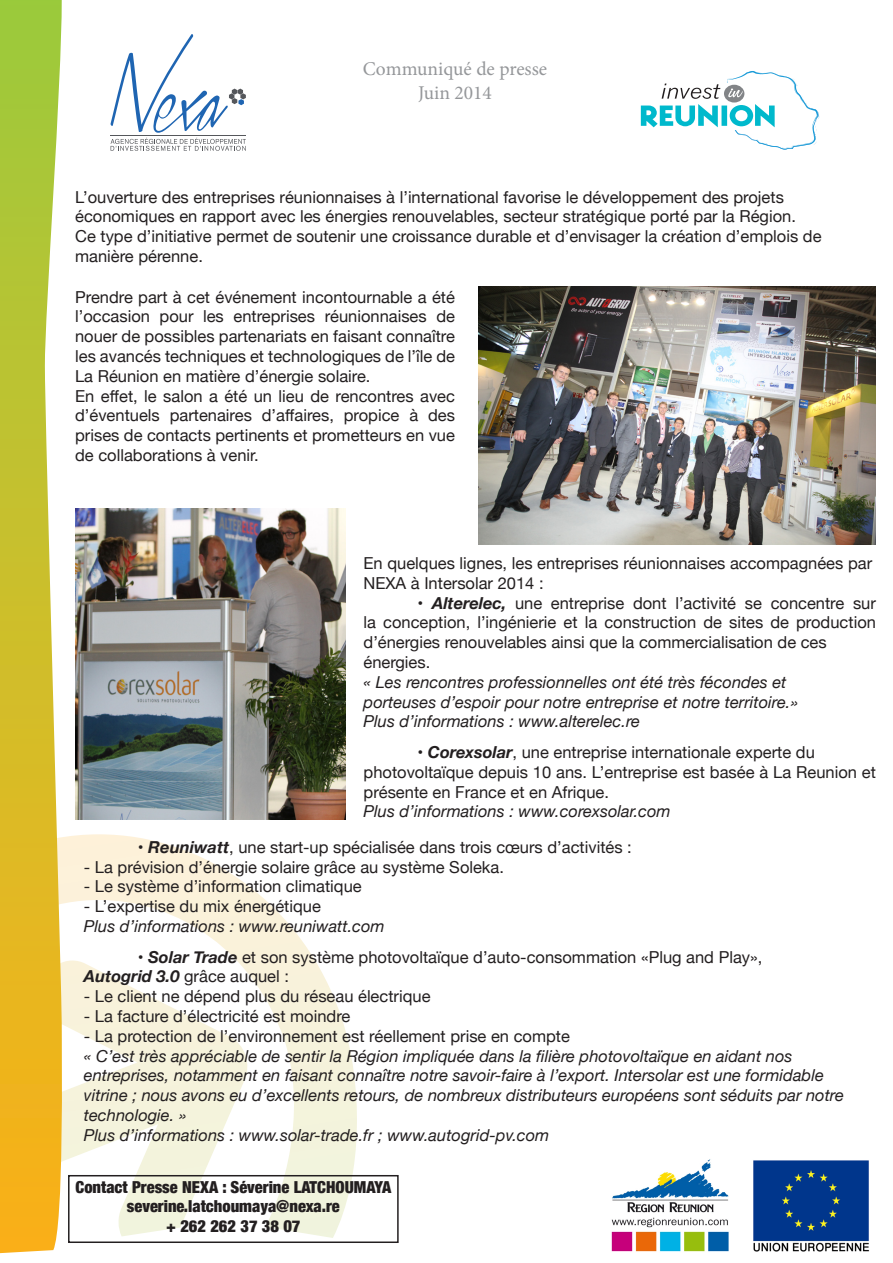
<style>
.page{position:relative;width:893px;height:1263px;background:#fff}
.page>*{position:absolute;margin:0;border:0;box-sizing:border-box;transform-origin:0 0}
.t1{font:19.5px/23.4px "Minion Pro";color:#95979a;text-align:center}
.t2{font:16.5px/19.8px "Helvetica Neue";color:#231f20;text-align:justify}
.t3{font:italic 16.5px "Helvetica Neue";color:#231f20}
.t4{font:900 condensed 16.5px "Helvetica Neue";color:#231f20}
.s1{font-weight:700;font-style:italic}
</style>
<div class="page">
<svg style="left:641px;top:71px;width:179px;height:79px"></svg>
<svg style="left:111px;top:34px;width:135px;height:117px"></svg>
<svg style="left:64px;top:834px;width:293px;height:404px"></svg>
<svg style="left:0;top:0;width:64px;height:1253px;background:#d3c543"></svg>
<img style="left:611px;top:1159px;width:118px;height:93px">
<img style="left:753px;top:1160px;width:117px;height:92px">
<div style="left:68px;top:1175px;width:331px;height:68px;border:2px solid #231f20"></div>
<img style="left:478px;top:287px;width:398px;height:258px">
<img style="left:75px;top:508px;width:270px;height:312px">
<p class="t1" style="left:363px;top:57px;width:186px">Communiqué de presse<br>Juin 2014</p>
<p class="t2" style="left:75px;top:188px;width:710px">L’ouverture des entreprises réunionnaises à l’international favorise le développement des projets</p>
<p class="t2" style="left:75px;top:208px;width:722px">économiques en rapport avec les énergies renouvelables, secteur stratégique porté par la Région.</p>
<p class="t2" style="left:75px;top:227px;width:748px">Ce type d’initiative permet de soutenir une croissance durable et d’envisager la création d’emplois de</p>
<p class="t2" style="left:75px;top:247px;width:129px">manière pérenne.</p>
<p class="t2" style="left:75px;top:288px;width:381px">Prendre part à cet événement incontournable a été l’occasion pour les entreprises réunionnaises de nouer de possibles partenariats en faisant connaître les avancés techniques et technologiques de l’île de La Réunion en matière d’énergie solaire.</p>
<p class="t2" style="left:75px;top:387px;width:381px">En effet, le salon a été un lieu de rencontres avec d’éventuels partenaires d’affaires, propice à des prises de contacts pertinents et prometteurs en vue de collaborations à venir.</p>
<p class="t2" style="left:364px;top:554px;width:510px">En quelques lignes, les entreprises réunionnaises accompagnées par<br>NEXA à Intersolar 2014 :</p>
<p class="t2" style="left:364px;top:594px;width:514px;text-indent:54px">• <span class="s1">Alterelec,</span> une entreprise dont l’activité se concentre sur la conception, l’ingénierie et la construction de sites de production d’énergies renouvelables ainsi que la commercialisation de ces</p>
<p class="t2" style="left:364px;top:653px;width:68px">énergies.</p>
<p class="t3" style="left:364px;top:670px;width:424px">« Les rencontres professionnelles ont été très fécondes et</p>
<p class="t3" style="left:364px;top:690px;width:436px">porteuses d’espoir pour notre entreprise et notre territoire.»</p>
<p class="t3" style="left:364px;top:710px;width:278px">Plus d’informations : www.alterelec.re</p>
<p class="t2" style="left:418px;top:743px;width:399px">• <span class="s1">Corexsolar</span>, une entreprise internationale experte du</p>
<p class="t2" style="left:364px;top:763px;width:514px">photovoltaïque depuis 10 ans. L’entreprise est basée à La Reunion et présente en France et en Afrique.</p>
<p class="t3" style="left:364px;top:800px;width:309px">Plus d’informations : www.corexsolar.com</p>
<p class="t2" style="left:138px;top:838px;width:495px">• <span class="s1">Reuniwatt</span>, une start-up spécialisée dans trois cœurs d’activités :</p>
<p class="t2" style="left:84px;top:858px;width:422px">- La prévision d’énergie solaire grâce au système Soleka.</p>
<p class="t2" style="left:84px;top:877px;width:279px">- Le système d’information climatique</p>
<p class="t2" style="left:84px;top:897px;width:239px">- L’expertise du mix énergétique</p>
<p class="t3" style="left:84px;top:914px;width:302px">Plus d’informations : www.reuniwatt.com</p>
<p class="t2" style="left:138px;top:948px;width:626px">• <span class="s1">Solar Trade</span> et son système photovoltaïque d’auto-consommation «Plug and Play»,</p>
<p class="t2" style="left:84px;top:967px;width:207px"><span class="s1">Autogrid 3.0</span> grâce auquel :</p>
<p class="t2" style="left:84px;top:987px;width:348px">- Le client ne dépend plus du réseau électrique</p>
<p class="t2" style="left:84px;top:1007px;width:268px">- La facture d’électricité est moindre</p>
<p class="t2" style="left:84px;top:1027px;width:487px">- La protection de l’environnement est réellement prise en compte</p>
<p class="t3" style="left:84px;top:1044px;width:710px">« C’est très appréciable de sentir la Région impliquée dans la filière photovoltaïque en aidant nos</p>
<p class="t3" style="left:84px;top:1064px;width:741px">entreprises, notamment en faisant connaître notre savoir-faire à l’export. Intersolar est une formidable</p>
<p class="t3" style="left:84px;top:1083px;width:762px">vitrine ; nous avons eu d’excellents retours, de nombreux distributeurs européens sont séduits par notre</p>
<p class="t3" style="left:84px;top:1103px;width:104px">technologie. »</p>
<p class="t3" style="left:84px;top:1123px;width:467px">Plus d’informations : www.solar-trade.fr ; www.autogrid-pv.com</p>
<p class="t4" style="left:76px;top:1173px;width:317px">Contact Presse NEXA : Séverine LATCHOUMAYA</p>
<p class="t4" style="left:127px;top:1193px;width:215px">severine.latchoumaya@nexa.re</p>
<p class="t4" style="left:166px;top:1213px;width:136px">+ 262 262 37 38 07</p>
</div>
